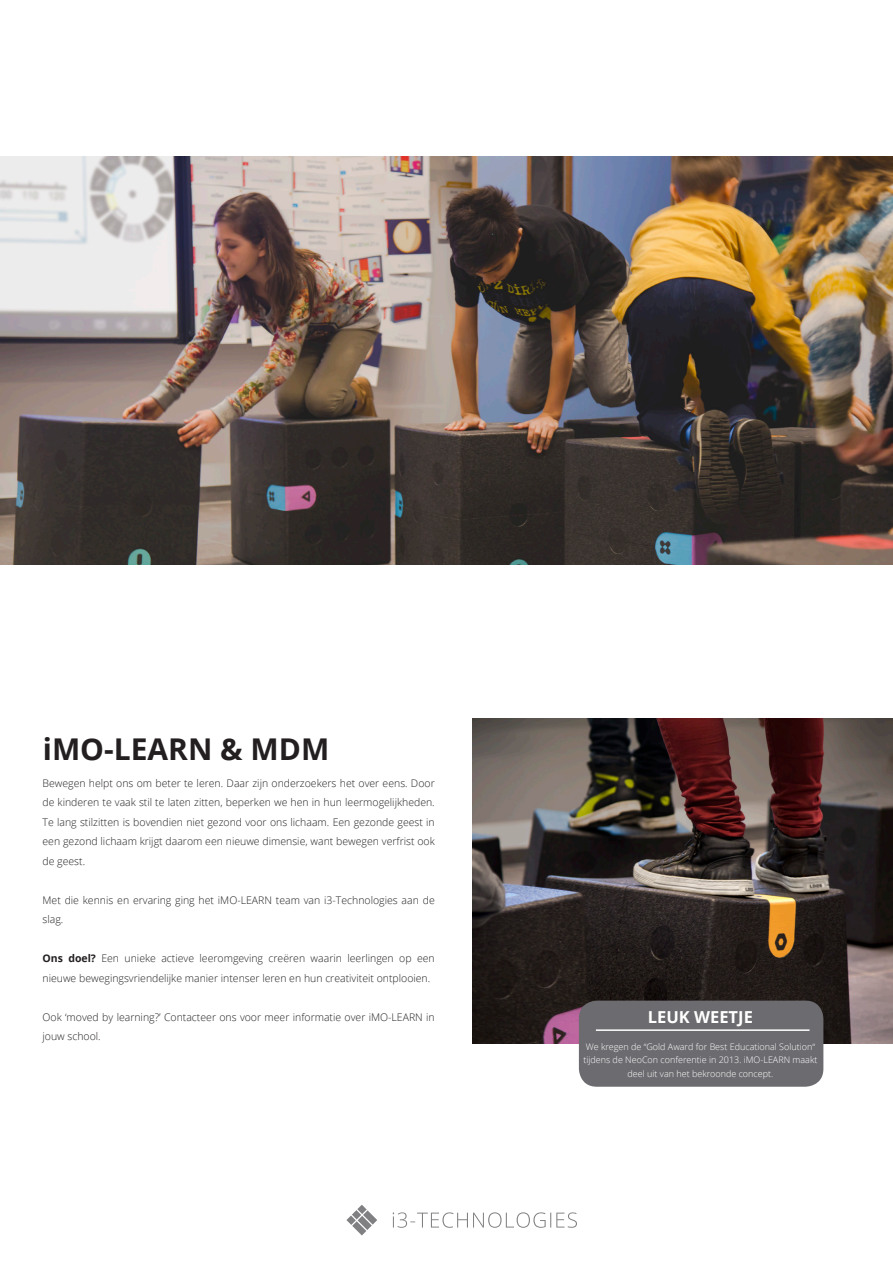
<style>
.page{position:relative;width:893px;height:1263px;background:#fff}
.page>*{position:absolute;margin:0;border:0;box-sizing:border-box;transform-origin:0 0}
.t1{font:700 30px "Open Sans";color:#231f20}
.t2{font:700 16.5px "Open Sans";color:#fff}
.t3{font:300 10.5px/19.5px "Open Sans";color:#231f20}
.t4{font:300 9px/13.5px "Open Sans";color:#fff;text-align:center}
.s1{font-weight:700}
</style>
<div class="page">
<img style="left:473px;top:719px;width:420px;height:325px">
<svg style="left:393px;top:1212px;width:184px;height:16px"></svg>
<svg style="left:346px;top:1205px;width:31px;height:30px"></svg>
<img style="left:0;top:156px;width:893px;height:409px">
<div style="left:579px;top:1000px;width:244px;height:87px;background:#6c6b6f;border-radius:18px"></div>
<hr style="left:596px;top:1029px;width:213px;height:2px;background:#fff">
<p class="t1" style="left:43px;top:728px;width:288px">iMO-LEARN &amp; MDM</p>
<p class="t3" style="left:43px;top:773px;width:394px;text-align:justify">Bewegen helpt ons om beter te leren. Daar zijn onderzoekers het over eens. Door de kinderen te vaak stil te laten zitten, beperken we hen in hun leermogelijkheden.<br>Te lang stilzitten is bovendien niet gezond voor ons lichaam. Een gezonde geest in een gezond lichaam krijgt daarom een nieuwe dimensie, want bewegen verfrist ook de geest.</p>
<p class="t3" style="left:43px;top:890px;width:394px">Met die kennis en ervaring ging het iMO-LEARN team van i3-Technologies aan de slag.</p>
<p class="t3" style="left:43px;top:948px;width:394px"><span class="s1">Ons doel?</span> Een unieke actieve leeromgeving creëren waarin leerlingen op een nieuwe bewegingsvriendelijke manier intenser leren en hun creativiteit ontplooien.</p>
<p class="t3" style="left:43px;top:1007px;width:394px">Ook ‘moved by learning?’ Contacteer ons voor meer informatie over iMO-LEARN in jouw school.</p>
<p class="t2" style="left:648px;top:1005px;width:106px">LEUK WEETJE</p>
<p class="t4" style="left:583px;top:1040px;width:235px">We kregen de “Gold Award for Best Educational Solution“ tijdens de NeoCon conferentie in 2013. iMO-LEARN maakt deel uit van het bekroonde concept.</p>
</div>
